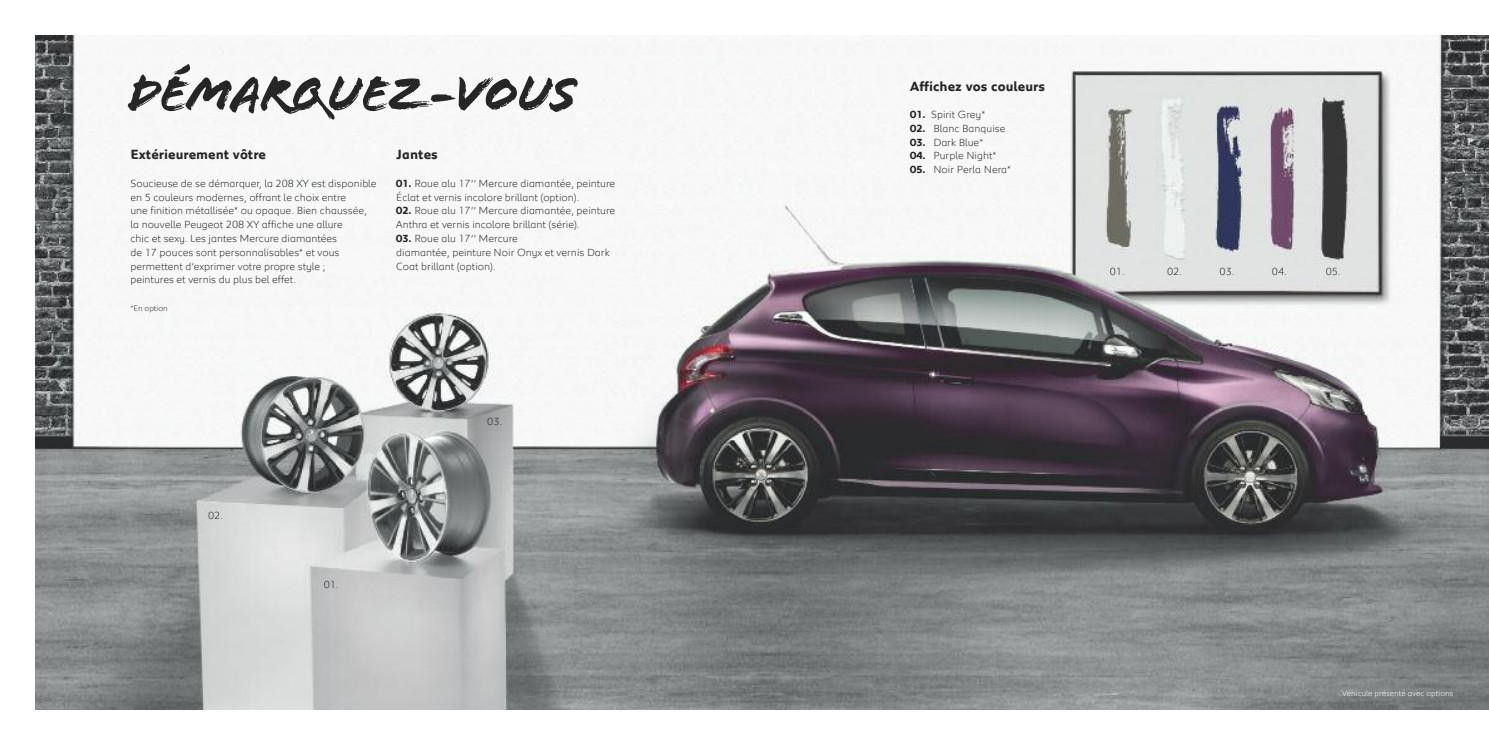
<style>
.page{position:relative;width:1489px;height:745px;background:#fff}
.page>*{position:absolute;margin:0;border:0;box-sizing:border-box;transform-origin:0 0}
.t1{font:52.5px "Flood Std";letter-spacing:-.025em;color:#272627}
.t2{font:700 13.75px "Peugeot";color:#272627}
.t3{font:300 10.62px/13.8px "Peugeot";color:#272627}
.t4{font:300 8.12px "Peugeot";color:#fff}
.t5{font:300 8.12px "Peugeot";color:#272627}
.s1{font-weight:700}
</style>
<div class="page">
<img style="left:35px;top:36px;width:1453px;height:673px">
<h1 class="t1" style="left:126px;top:60px;width:452px">DÉMARQUEZ-VOUS</h1>
<p class="t2" style="left:130px;top:148px;width:137px">Extérieurement vôtre</p>
<p class="t3" style="left:130px;top:177px;width:248px">Soucieuse de se démarquer, la 208 XY est disponible en 5 couleurs modernes, offrant le choix entre<br>une finition métallisée* ou opaque. Bien chaussée, la nouvelle Peugeot 208 XY affiche une allure<br>chic et sexy. Les jantes Mercure diamantées<br>de 17 pouces sont personnalisables* et vous permettent d’exprimer votre propre style ;<br>peintures et vernis du plus bel effet.</p>
<p class="t5" style="left:130px;top:304px;width:39px">*En option</p>
<p class="t2" style="left:396px;top:148px;width:43px">Jantes</p>
<p class="t3" style="left:396px;top:177px;width:220px"><span class="s1">01.</span> Roue alu 17’’ Mercure diamantée, peinture<br>Éclat et vernis incolore brillant (option).</p>
<p class="t3" style="left:396px;top:204px;width:220px"><span class="s1">02.</span> Roue alu 17’’ Mercure diamantée, peinture<br>Anthra et vernis incolore brillant (série).</p>
<p class="t3" style="left:396px;top:232px;width:215px"><span class="s1">03.</span> Roue alu 17’’ Mercure<br>diamantée, peinture Noir Onyx et vernis Dark<br>Coat brillant (option).</p>
<p class="t3" style="left:208px;top:509px;width:16px">02.</p>
<p class="t3" style="left:323px;top:577px;width:16px">01.</p>
<p class="t3" style="left:487px;top:415px;width:16px">03.</p>
<p class="t2" style="left:910px;top:79px;width:136px">Affichez vos couleurs</p>
<p class="t3" style="left:910px;top:108px;width:76px"><span class="s1">01.</span> Spirit Grey*</p>
<p class="t3" style="left:910px;top:122px;width:97px"><span class="s1">02.</span> Blanc Banquise</p>
<p class="t3" style="left:910px;top:135px;width:74px"><span class="s1">03.</span> Dark Blue*</p>
<p class="t3" style="left:910px;top:149px;width:88px"><span class="s1">04.</span> Purple Night*</p>
<p class="t3" style="left:910px;top:163px;width:102px"><span class="s1">05.</span> Noir Perla Nera*</p>
<p class="t3" style="left:1109px;top:264px;width:16px">01.</p>
<p class="t3" style="left:1166px;top:264px;width:16px">02.</p>
<p class="t3" style="left:1219px;top:264px;width:16px">03.</p>
<p class="t3" style="left:1271px;top:264px;width:16px">04.</p>
<p class="t3" style="left:1325px;top:264px;width:16px">05.</p>
<p class="t4" style="left:1342px;top:689px;width:113px">Véhicule présenté avec options</p>
</div>
